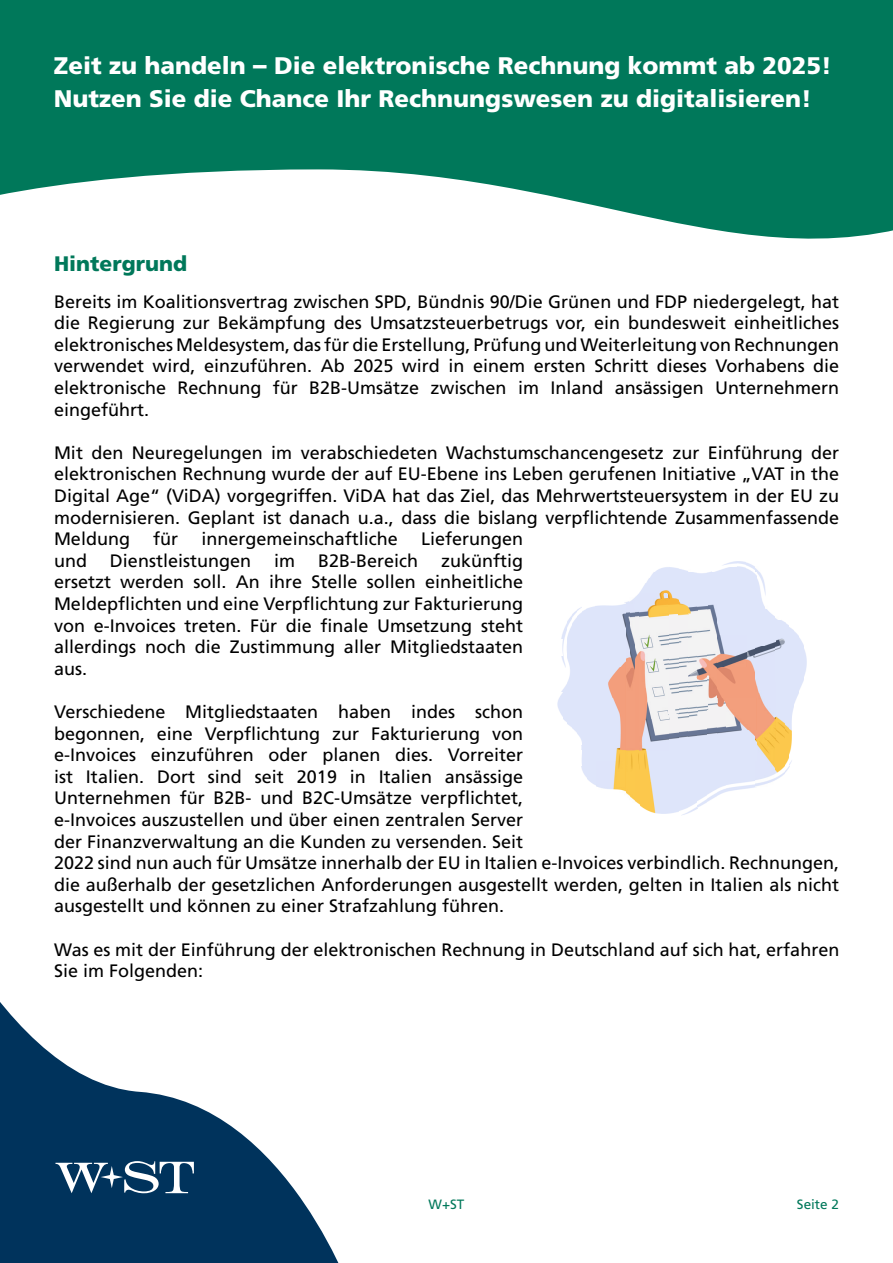
<style>
.page{position:relative;width:893px;height:1263px;background:#fff}
.page>*{position:absolute;margin:0;border:0;box-sizing:border-box;transform-origin:0 0}
.t1{font:900 24px/33px "Frutiger LT Pro";color:#fff}
.t2{font:900 21px "Frutiger LT Pro";color:#00785a}
.t3{font:18px/21.6px "Frutiger LT Pro";color:#000;text-align:justify}
.t4{font:13.5px "Frutiger LT Pro";color:#00785a}
.s1{font-size:27px}
</style>
<div class="page">
<svg style="left:0;top:0;width:893px;height:239px;fill:#00785a"></svg>
<svg style="left:0;top:1002px;width:339px;height:261px;fill:#00335c"></svg>
<svg style="left:56px;top:1161px;width:138px;height:32px"></svg>
<img style="left:678px;top:568px;width:10px;height:247px">
<img style="left:639px;top:582px;width:30px;height:231px">
<img style="left:669px;top:567px;width:9px;height:246px">
<img style="left:688px;top:572px;width:10px;height:241px">
<img style="left:635px;top:593px;width:5px;height:215px">
<img style="left:698px;top:573px;width:9px;height:234px">
<img style="left:630px;top:603px;width:5px;height:198px">
<img style="left:707px;top:603px;width:10px;height:199px">
<img style="left:625px;top:601px;width:5px;height:195px">
<img style="left:717px;top:698px;width:10px;height:98px">
<img style="left:596px;top:604px;width:29px;height:188px">
<img style="left:727px;top:698px;width:29px;height:94px">
<div style="left:586px;top:606px;width:10px;height:179px;background:#dee5fa"></div>
<img style="left:756px;top:608px;width:19px;height:179px">
<img style="left:581px;top:607px;width:5px;height:170px">
<img style="left:775px;top:619px;width:10px;height:161px">
<img style="left:785px;top:622px;width:5px;height:151px">
<img style="left:790px;top:628px;width:5px;height:136px">
<img style="left:576px;top:607px;width:5px;height:132px">
<img style="left:572px;top:611px;width:4px;height:121px">
<img style="left:567px;top:615px;width:5px;height:112px">
<img style="left:562px;top:684px;width:5px;height:38px">
<img style="left:557px;top:694px;width:5px;height:21px">
<img style="left:795px;top:632px;width:4px;height:69px">
<img style="left:717px;top:603px;width:29px;height:95px">
<img style="left:746px;top:562px;width:10px;height:136px">
<img style="left:799px;top:637px;width:5px;height:53px">
<img style="left:804px;top:649px;width:3px;height:27px">
<img style="left:562px;top:623px;width:5px;height:44px">
<img style="left:756px;top:572px;width:10px;height:36px">
<svg style="left:630px;top:598px;width:5px;height:5px"></svg>
<img style="left:647px;top:577px;width:22px;height:5px">
<img style="left:650px;top:572px;width:19px;height:5px">
<img style="left:655px;top:567px;width:14px;height:5px">
<img style="left:715px;top:567px;width:22px;height:5px">
<img style="left:724px;top:561px;width:13px;height:6px">
<h1 class="t1" style="left:54px;top:49px;width:780px">Zeit zu handeln <span class="s1">–</span> Die elektronische Rechnung kommt ab 2025!<br>Nutzen Sie die Chance Ihr Rechnungswesen zu digitalisieren!</h1>
<p class="t2" style="left:54px;top:251px;width:135px">Hintergrund</p>
<p class="t3" style="left:54px;top:291px;width:787px">Bereits im Koalitionsvertrag zwischen SPD, Bündnis 90/Die Grünen und FDP niedergelegt, hat die Regierung zur Bekämpfung des Umsatzsteuerbetrugs vor, ein bundesweit einheitliches elektronisches Meldesystem, das für die Erstellung, Prüfung und Weiterleitung von Rechnungen verwendet wird, einzuführen. Ab 2025 wird in einem ersten Schritt dieses Vorhabens die elektronische Rechnung für B2B-Umsätze zwischen im Inland ansässigen Unternehmern eingeführt.</p>
<p class="t3" style="left:54px;top:442px;width:787px">Mit den Neuregelungen im verabschiedeten Wachstumschancengesetz zur Einführung der elektronischen Rechnung wurde der auf EU-Ebene ins Leben gerufenen Initiative „VAT in the Digital Age“ (ViDA) vorgegriffen. ViDA hat das Ziel, das Mehrwertsteuersystem in der EU zu modernisieren. Geplant ist danach u.a., dass die bislang verpflichtende Zusammenfassende Meldung</p>
<p class="t3" style="left:153px;top:528px;width:27px">für</p>
<p class="t3" style="left:202px;top:528px;width:198px">innergemeinschaftliche</p>
<p class="t3" style="left:421px;top:528px;width:104px">Lieferungen</p>
<p class="t3" style="left:54px;top:550px;width:471px;text-indent:387px">zukünftig ersetzt werden soll. An ihre Stelle sollen einheitliche Meldepflichten und eine Verpflichtung zur Fakturierung von e-Invoices treten. Für die finale Umsetzung steht allerdings noch die Zustimmung aller Mitgliedstaaten aus.</p>
<p class="t3" style="left:54px;top:701px;width:787px;text-align:left">Verschiedene Mitgliedstaaten haben indes schon<br>begonnen, eine Verpflichtung zur Fakturierung von<br>e-Invoices einzuführen oder planen dies. Vorreiter<br>ist Italien. Dort sind seit 2019 in Italien ansässige<br>Unternehmen für B2B- und B2C-Umsätze verpflichtet,<br>e-Invoices auszustellen und über einen zentralen Server<br>der Finanzverwaltung an die Kunden zu versenden. Seit<br>2022 sind nun auch für Umsätze innerhalb der EU in Italien e-Invoices verbindlich. Rechnungen, die außerhalb der gesetzlichen Anforderungen ausgestellt werden, gelten in Italien als nicht ausgestellt und können zu einer Strafzahlung führen.</p>
<p class="t3" style="left:54px;top:939px;width:787px">Was es mit der Einführung der elektronischen Rechnung in Deutschland auf sich hat, erfahren<br>Sie im Folgenden:</p>
<p class="t3" style="left:54px;top:550px;width:34px">und</p>
<p class="t3" style="left:110px;top:550px;width:143px">Dienstleistungen</p>
<p class="t3" style="left:274px;top:550px;width:23px">im</p>
<p class="t3" style="left:318px;top:550px;width:102px">B2B-Bereich</p>
<p class="t4" style="left:429px;top:1196px;width:37px">W+ST</p>
<p class="t4" style="left:797px;top:1196px;width:44px">Seite 2</p>
</div>
